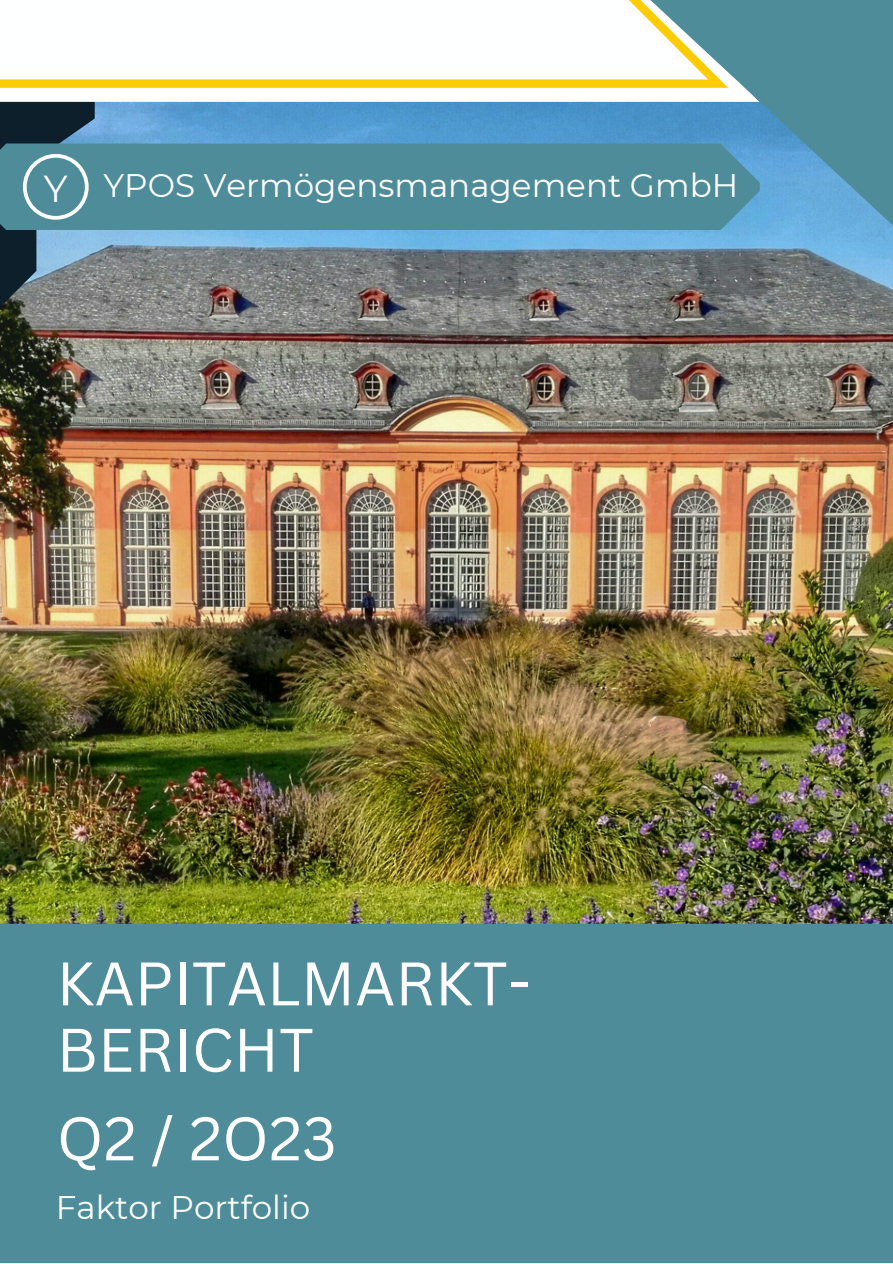
<style>
.page{position:relative;width:893px;height:1264px;background:#fff}
.page>*{position:absolute;margin:0;border:0;box-sizing:border-box;transform-origin:0 0}
.t1{font:60px/66.3px "Canva Sans";color:#fff}
.t2{font:37.5px "Montserrat";color:#fff}
.t3{font:32.55px "Montserrat";color:#fff}
</style>
<div class="page">
<img style="left:0;top:102px;width:892px;height:821px">
<svg style="left:0;top:102px;width:95px;height:249px;background:#505e66"></svg>
<svg style="left:0;top:101px;width:420px;height:1px"></svg>
<svg style="left:0;top:79px;width:420px;height:9px;background:#fecf14"></svg>
<div style="left:0;top:143px;width:420px;height:87px;background:#4f8c9a"></div>
<img style="left:420px;top:0;width:472px;height:561px">
<div style="left:0;top:923px;width:892px;height:339px;background:#4f8c9a"></div>
<svg style="left:23px;top:154px;width:66px;height:66px"></svg>
<div style="left:27px;top:158px;width:58px;height:58px;background:#4f8c9a;border-radius:50%"></div>
<p class="t2" style="left:44px;top:165px;width:25px">Y</p>
<p class="t3" style="left:104px;top:165px;width:636px">YPOS Vermögensmanagement GmbH</p>
<p class="t1" style="left:57px;top:948px;width:475px">KAPITALMARKT-<br>BERICHT</p>
<p class="t1" style="left:57px;top:1103px;width:281px">Q2 / 2O23</p>
<p class="t3" style="left:56px;top:1187px;width:256px">Faktor Portfolio</p>
</div>
